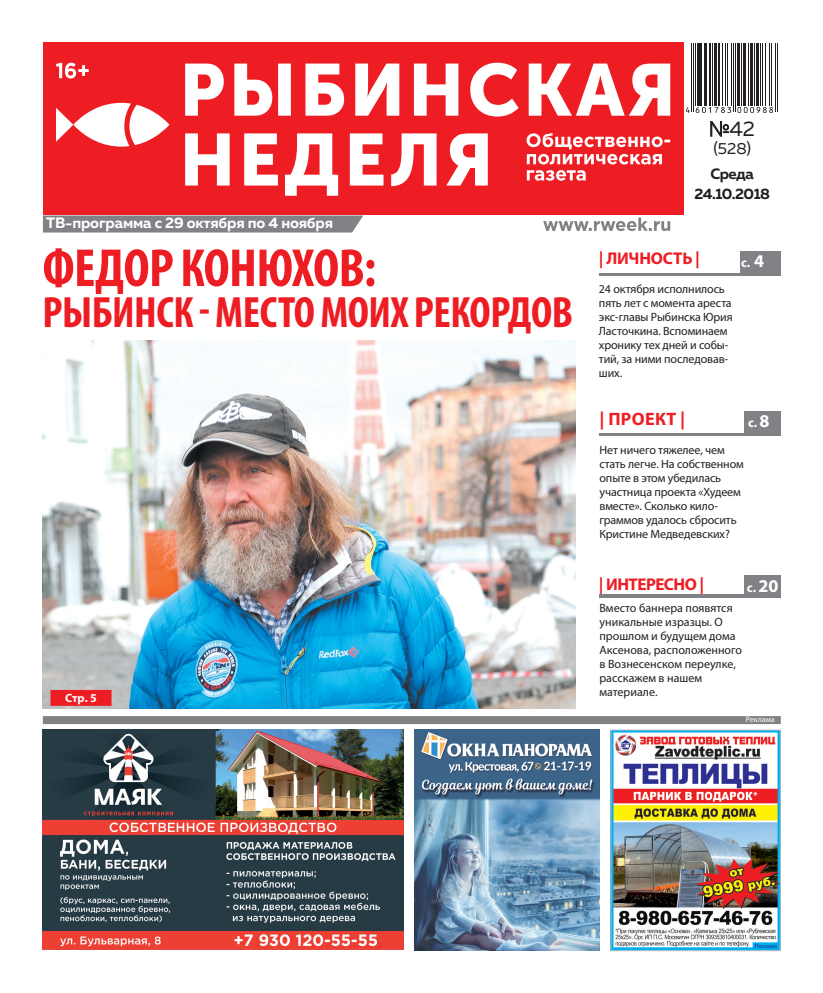
<style>
.page{position:relative;width:823px;height:993px;background:#fff}
.page>*{position:absolute;margin:0;border:0;box-sizing:border-box;transform-origin:0 0}
.Заголовок1{font:700 condensed 54px "Myriad Pro";letter-spacing:-.01em;color:#ee1d23}
.Заголовок1-2{font:700 condensed 44px "Myriad Pro";letter-spacing:-.01em;color:#ee1d23}
.t1{font:21px "Muller Regular 3";color:#231f20}
.нов_рубрика_первой{font:700 18px "Myriad Pro";letter-spacing:.02em;color:#ee1d23}
.нов_рубрика_первой-2{font:700 17px "Myriad Pro";letter-spacing:-.03em;color:#ee1d23}
.нов_рубрика_первой-3{font:700 17px "Myriad Pro";letter-spacing:-.01em;color:#ee1d23}
.t2{font:16px "Muller Regular 3";color:#231f20}
.t3{font:700 15px "Muller";letter-spacing:-.01em;color:#fff}
.t4{font:700 15px "Muller";letter-spacing:-.03em;color:#231f20}
.нов_рубрика_первой-4{font:700 13px "Myriad Pro";color:#fff}
.Стиль_абзаца_5{font:12px/14px "Myriad Pro";letter-spacing:-.01em;color:#231f20}
.t5{font:700 12px "Myriad Pro";color:#fff}
.t6{font:8px "Myriad Pro";color:#fff}
.s1{font-family:"Arson Pro";font-weight:300}
.s2{font-size:18px}
</style>
<div class="page">
<img style="left:42px;top:340px;width:533px;height:368px">
<svg style="left:683px;top:43px;width:95px;height:74px"></svg>
<hr style="left:768px;top:43px;width:1px;height:63px;background:#231f20">
<hr style="left:691px;top:43px;width:1px;height:68px;background:#231f20">
<hr style="left:693px;top:43px;width:1px;height:68px;background:#231f20">
<hr style="left:694px;top:43px;width:1px;height:63px;background:#231f20">
<svg style="left:696px;top:43px;width:4px;height:63px"></svg>
<hr style="left:701px;top:43px;width:1px;height:63px;background:#231f20">
<hr style="left:704px;top:43px;width:2px;height:63px;background:#231f20">
<hr style="left:708px;top:43px;width:2px;height:63px;background:#231f20">
<hr style="left:712px;top:43px;width:1px;height:63px;background:#231f20">
<hr style="left:714px;top:43px;width:2px;height:63px;background:#231f20">
<hr style="left:717px;top:43px;width:2px;height:63px;background:#231f20">
<hr style="left:722px;top:43px;width:1px;height:63px;background:#231f20">
<hr style="left:724px;top:43px;width:1px;height:63px;background:#231f20">
<hr style="left:726px;top:43px;width:1px;height:63px;background:#231f20">
<hr style="left:731px;top:43px;width:1px;height:63px;background:#231f20">
<hr style="left:733px;top:43px;width:1px;height:68px;background:#231f20">
<hr style="left:734px;top:43px;width:1px;height:68px;background:#231f20">
<hr style="left:736px;top:43px;width:3px;height:63px;background:#231f20">
<hr style="left:741px;top:43px;width:1px;height:63px;background:#231f20">
<hr style="left:743px;top:43px;width:2px;height:63px;background:#231f20">
<hr style="left:747px;top:43px;width:1px;height:63px;background:#231f20">
<hr style="left:749px;top:43px;width:2px;height:63px;background:#231f20">
<hr style="left:753px;top:43px;width:1px;height:63px;background:#231f20">
<hr style="left:755px;top:43px;width:3px;height:63px;background:#231f20">
<hr style="left:759px;top:43px;width:1px;height:63px;background:#231f20">
<hr style="left:762px;top:43px;width:1px;height:63px;background:#231f20">
<hr style="left:764px;top:43px;width:1px;height:63px;background:#231f20">
<hr style="left:771px;top:43px;width:1px;height:63px;background:#231f20">
<hr style="left:774px;top:43px;width:1px;height:68px;background:#231f20">
<hr style="left:776px;top:43px;width:1px;height:68px;background:#231f20">
<svg style="left:685px;top:107px;width:4px;height:6px"></svg>
<svg style="left:695px;top:107px;width:35px;height:6px"></svg>
<svg style="left:737px;top:107px;width:35px;height:6px"></svg>
<svg style="left:50px;top:689px;width:61px;height:16px"></svg>
<div style="left:43px;top:43px;width:640px;height:172px;background:#ee1d23"></div>
<svg style="left:185px;top:133px;width:302px;height:63px"></svg>
<svg style="left:185px;top:63px;width:484px;height:53px"></svg>
<svg style="left:56px;top:103px;width:113px;height:44px"></svg>
<svg style="left:526px;top:170px;width:59px;height:11px"></svg>
<svg style="left:526px;top:133px;width:143px;height:31px"></svg>
<svg style="left:543px;top:217px;width:126px;height:14px"></svg>
<div style="left:43px;top:715px;width:737px;height:8px;background:#808285"></div>
<svg style="left:710px;top:121px;width:18px;height:15px"></svg>
<svg style="left:43px;top:215px;width:320px;height:17px;background:#85878a"></svg>
<svg style="left:56px;top:63px;width:33px;height:15px"></svg>
<img style="left:414px;top:729px;width:185px;height:221px">
<img style="left:612px;top:731px;width:166px;height:217px">
<hr style="left:599px;top:594px;width:181px;height:3px;background:#808285">
<hr style="left:598px;top:273px;width:182px;height:2px;background:#808285">
<hr style="left:599px;top:433px;width:181px;height:3px;background:#808285">
<div style="left:743px;top:575px;width:37px;height:19px;background:#808285"></div>
<div style="left:739px;top:251px;width:41px;height:22px;background:#808285"></div>
<div style="left:743px;top:411px;width:37px;height:22px;background:#808285"></div>
<img style="left:43px;top:729px;width:360px;height:220px">
<p class="t3" style="left:46px;top:213px;width:288px">ТВ-программа с 29 октября по 4 ноября</p>
<p class="Заголовок1" style="left:43px;top:234px;width:335px">ФЕДОР КОНЮХОВ:</p>
<p class="Заголовок1-2" style="left:42px;top:285px;width:531px">РЫБИНСК - МЕСТО МОИХ РЕКОРДОВ</p>
<p class="t5" style="left:65px;top:690px;width:33px">Стр. 5</p>
<p class="t1" style="left:709px;top:116px;width:47px"><span class="s1">№</span>42</p>
<p class="t2" style="left:713px;top:139px;width:39px">(528)</p>
<p class="t4" style="left:710px;top:165px;width:45px">Среда</p>
<p class="t4" style="left:694px;top:185px;width:77px">24.10.2018</p>
<p class="нов_рубрика_первой-3" style="left:598px;top:247px;width:103px">| ЛИЧНОСТЬ |</p>
<p class="Стиль_абзаца_5" style="left:598px;top:281px;width:135px">24 октября исполнилось пять лет с момента ареста экс-главы Рыбинска Юрия<br>Ласточкина. Вспоминаем хронику тех дней и собы&shy;тий, за ними последовав&shy;ших.</p>
<p class="нов_рубрика_первой-4" style="left:740px;top:254px;width:24px">с. <span class="s2">4</span></p>
<p class="нов_рубрика_первой" style="left:599px;top:407px;width:87px">| ПРОЕКТ |</p>
<p class="нов_рубрика_первой-4" style="left:747px;top:414px;width:23px">с.<span class="s2">8</span></p>
<p class="Стиль_абзаца_5" style="left:599px;top:443px;width:146px">Нет ничего тяжелее, чем стать легче. На собственном опыте в этом убедилась участница проекта «Худеем вместе». Сколько кило&shy;граммов удалось сбросить<br>Кристине Медведевских?</p>
<p class="нов_рубрика_первой-2" style="left:598px;top:572px;width:107px">| ИНТЕРЕСНО |</p>
<p class="нов_рубрика_первой-4" style="left:746px;top:578px;width:33px">с. <span class="s2">20</span></p>
<p class="Стиль_абзаца_5" style="left:599px;top:600px;width:144px">Вместо баннера появятся уникальные изразцы. О прошлом и будущем дома<br>Аксенова, расположенного в Вознесенском переулке, расскажем в нашем материале.</p>
<p class="t6" style="left:745px;top:714px;width:30px">Реклама</p>
</div>
